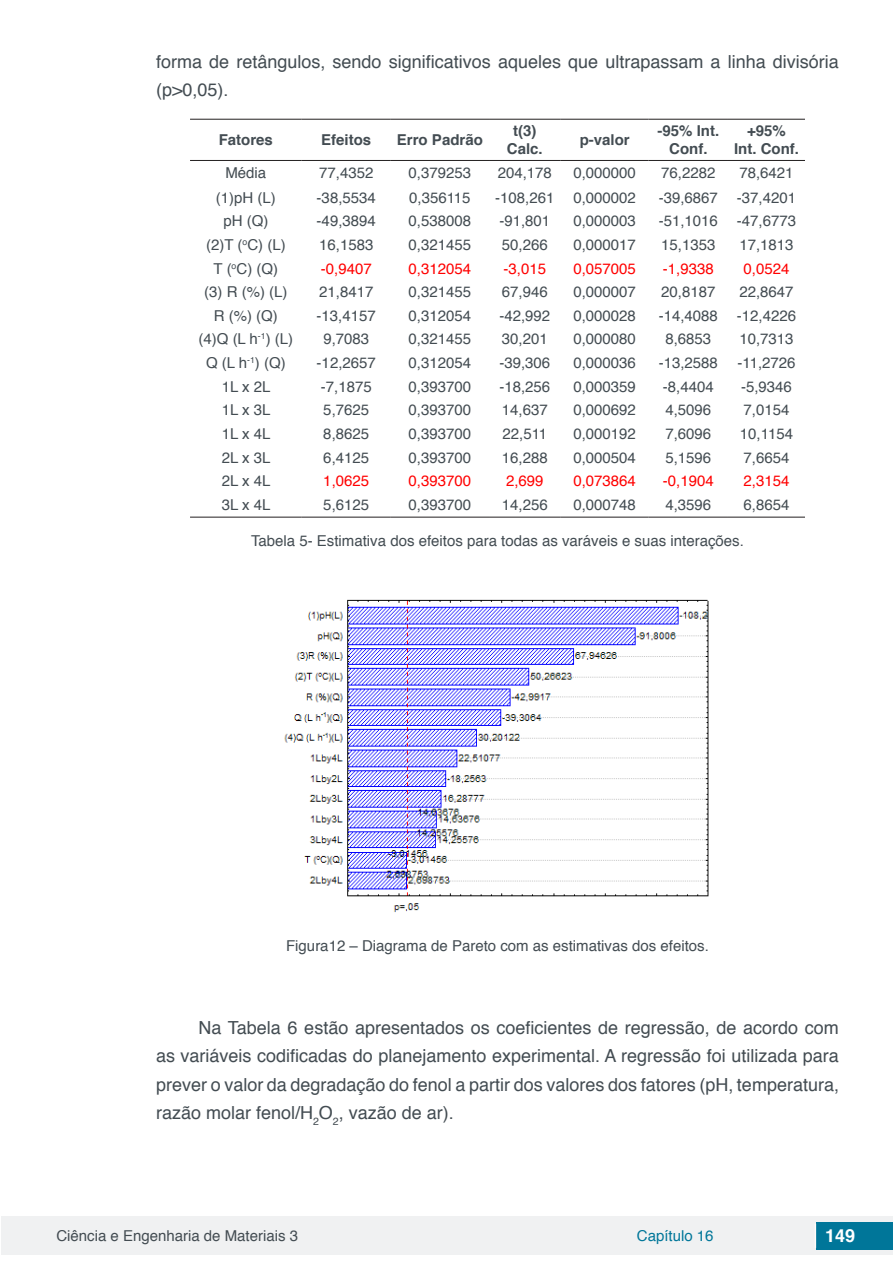
<style>
.page{position:relative;width:893px;height:1263px;background:#fff}
.page>*{position:absolute;margin:0;border:0;box-sizing:border-box;transform-origin:0 0}
.t1{font:18px/28.5px "Helvetica";color:#434c52}
.t2{font:700 18px "Helvetica";color:#fff}
.t3{font:15px "Helvetica";color:#434c52}
.t4{font:15px "Helvetica";color:#f00}
.t5{font:700 15px/18px "Helvetica";color:#434c52;text-align:center}
.t6{font:15px "Helvetica";color:#007699}
</style>
<div class="page">
<div style="left:1px;top:1216px;width:891px;height:38px;background:#f0f1f2"></div>
<div style="left:816px;top:1222px;width:77px;height:27px;background:#007699"></div>
<svg style="left:815px;top:1224px;width:1px;height:24px"></svg>
<hr style="left:190px;top:160px;width:112px;height:1px;background:#231f20">
<hr style="left:302px;top:160px;width:89px;height:1px;background:#231f20">
<hr style="left:391px;top:160px;width:98px;height:1px;background:#231f20">
<hr style="left:489px;top:160px;width:72px;height:1px;background:#231f20">
<hr style="left:561px;top:160px;width:88px;height:1px;background:#231f20">
<hr style="left:649px;top:160px;width:79px;height:1px;background:#231f20">
<hr style="left:728px;top:160px;width:77px;height:1px;background:#231f20">
<hr style="left:190px;top:119px;width:112px;height:1px;background:#231f20">
<hr style="left:302px;top:119px;width:89px;height:1px;background:#231f20">
<hr style="left:391px;top:119px;width:98px;height:1px;background:#231f20">
<hr style="left:489px;top:119px;width:72px;height:1px;background:#231f20">
<hr style="left:561px;top:119px;width:88px;height:1px;background:#231f20">
<hr style="left:649px;top:119px;width:79px;height:1px;background:#231f20">
<hr style="left:728px;top:119px;width:77px;height:1px;background:#231f20">
<hr style="left:190px;top:517px;width:112px;height:1px;background:#231f20">
<hr style="left:302px;top:517px;width:89px;height:1px;background:#231f20">
<hr style="left:391px;top:517px;width:98px;height:1px;background:#231f20">
<hr style="left:489px;top:517px;width:72px;height:1px;background:#231f20">
<hr style="left:561px;top:517px;width:88px;height:1px;background:#231f20">
<hr style="left:649px;top:517px;width:79px;height:1px;background:#231f20">
<hr style="left:728px;top:517px;width:77px;height:1px;background:#231f20">
<img style="left:284px;top:599px;width:425px;height:314px">
<p class="t1" style="left:156px;top:47px;width:684px">forma de retângulos, sendo significativos aqueles que ultrapassam a linha divisória (p&gt;0,05).</p>
<p class="t5" style="left:219px;top:131px;width:56px">Fatores</p>
<p class="t5" style="left:321px;top:131px;width:52px">Efeitos</p>
<p class="t5" style="left:397px;top:131px;width:87px">Erro Padrão</p>
<p class="t5" style="left:507px;top:122px;width:37px">t(3)<br>Calc.</p>
<p class="t5" style="left:580px;top:131px;width:52px">p-valor</p>
<p class="t5" style="left:657px;top:122px;width:63px">-95% Int.<br>Conf.</p>
<p class="t5" style="left:734px;top:122px;width:66px">+95%<br>Int. Conf.</p>
<p class="t3" style="left:225px;top:162px;width:42px">Média</p>
<p class="t3" style="left:319px;top:162px;width:56px">77,4352</p>
<p class="t3" style="left:409px;top:162px;width:64px">0,379253</p>
<p class="t3" style="left:498px;top:162px;width:56px">204,178</p>
<p class="t3" style="left:573px;top:162px;width:64px">0,000000</p>
<p class="t3" style="left:661px;top:162px;width:56px">76,2282</p>
<p class="t3" style="left:739px;top:162px;width:56px">78,6421</p>
<p class="t3" style="left:216px;top:186px;width:61px">(1)pH (L)</p>
<p class="t3" style="left:317px;top:186px;width:61px">-38,5534</p>
<p class="t3" style="left:409px;top:186px;width:63px">0,356115</p>
<p class="t3" style="left:495px;top:186px;width:61px">-108,261</p>
<p class="t3" style="left:573px;top:186px;width:64px">0,000002</p>
<p class="t3" style="left:659px;top:186px;width:61px">-39,6867</p>
<p class="t3" style="left:737px;top:186px;width:61px">-37,4201</p>
<p class="t3" style="left:223px;top:209px;width:46px">pH (Q)</p>
<p class="t3" style="left:317px;top:209px;width:61px">-49,3894</p>
<p class="t3" style="left:409px;top:209px;width:64px">0,538008</p>
<p class="t3" style="left:499px;top:209px;width:52px">-91,801</p>
<p class="t3" style="left:573px;top:209px;width:64px">0,000003</p>
<p class="t3" style="left:659px;top:209px;width:61px">-51,1016</p>
<p class="t3" style="left:737px;top:209px;width:61px">-47,6773</p>
<p class="t3" style="left:206px;top:233px;width:81px">(2)T (<sup>o</sup>C) (L)</p>
<p class="t3" style="left:319px;top:233px;width:56px">16,1583</p>
<p class="t3" style="left:409px;top:233px;width:64px">0,321455</p>
<p class="t3" style="left:502px;top:233px;width:47px">50,266</p>
<p class="t3" style="left:573px;top:233px;width:64px">0,000017</p>
<p class="t3" style="left:661px;top:233px;width:56px">15,1353</p>
<p class="t3" style="left:739px;top:233px;width:56px">17,1813</p>
<p class="t3" style="left:214px;top:257px;width:66px">T (<sup>o</sup>C) (Q)</p>
<p class="t4" style="left:321px;top:257px;width:52px">-0,9407</p>
<p class="t4" style="left:409px;top:257px;width:64px">0,312054</p>
<p class="t4" style="left:504px;top:257px;width:44px">-3,015</p>
<p class="t4" style="left:573px;top:257px;width:64px">0,057005</p>
<p class="t4" style="left:663px;top:257px;width:52px">-1,9338</p>
<p class="t4" style="left:743px;top:257px;width:47px">0,0524</p>
<p class="t3" style="left:204px;top:280px;width:85px">(3) R (%) (L)</p>
<p class="t3" style="left:319px;top:280px;width:56px">21,8417</p>
<p class="t3" style="left:409px;top:280px;width:64px">0,321455</p>
<p class="t3" style="left:502px;top:280px;width:47px">67,946</p>
<p class="t3" style="left:573px;top:280px;width:64px">0,000007</p>
<p class="t3" style="left:661px;top:280px;width:56px">20,8187</p>
<p class="t3" style="left:739px;top:280px;width:56px">22,8647</p>
<p class="t3" style="left:214px;top:304px;width:66px">R (%) (Q)</p>
<p class="t3" style="left:317px;top:304px;width:61px">-13,4157</p>
<p class="t3" style="left:409px;top:304px;width:64px">0,312054</p>
<p class="t3" style="left:499px;top:304px;width:52px">-42,992</p>
<p class="t3" style="left:573px;top:304px;width:64px">0,000028</p>
<p class="t3" style="left:659px;top:304px;width:61px">-14,4088</p>
<p class="t3" style="left:737px;top:304px;width:61px">-12,4226</p>
<p class="t3" style="left:198px;top:328px;width:96px">(4)Q (L h<sup>-1</sup>) (L)</p>
<p class="t3" style="left:323px;top:328px;width:47px">9,7083</p>
<p class="t3" style="left:409px;top:328px;width:64px">0,321455</p>
<p class="t3" style="left:502px;top:328px;width:47px">30,201</p>
<p class="t3" style="left:573px;top:328px;width:64px">0,000080</p>
<p class="t3" style="left:665px;top:328px;width:47px">8,6853</p>
<p class="t3" style="left:739px;top:328px;width:56px">10,7313</p>
<p class="t3" style="left:206px;top:351px;width:81px">Q (L h<sup>-1</sup>) (Q)</p>
<p class="t3" style="left:317px;top:351px;width:61px">-12,2657</p>
<p class="t3" style="left:409px;top:351px;width:64px">0,312054</p>
<p class="t3" style="left:499px;top:351px;width:52px">-39,306</p>
<p class="t3" style="left:573px;top:351px;width:64px">0,000036</p>
<p class="t3" style="left:659px;top:351px;width:61px">-13,2588</p>
<p class="t3" style="left:737px;top:351px;width:60px">-11,2726</p>
<p class="t3" style="left:222px;top:375px;width:50px">1L x 2L</p>
<p class="t3" style="left:321px;top:375px;width:52px">-7,1875</p>
<p class="t3" style="left:409px;top:375px;width:64px">0,393700</p>
<p class="t3" style="left:499px;top:375px;width:52px">-18,256</p>
<p class="t3" style="left:573px;top:375px;width:64px">0,000359</p>
<p class="t3" style="left:663px;top:375px;width:52px">-8,4404</p>
<p class="t3" style="left:741px;top:375px;width:52px">-5,9346</p>
<p class="t3" style="left:222px;top:398px;width:50px">1L x 3L</p>
<p class="t3" style="left:323px;top:398px;width:47px">5,7625</p>
<p class="t3" style="left:409px;top:398px;width:64px">0,393700</p>
<p class="t3" style="left:502px;top:398px;width:47px">14,637</p>
<p class="t3" style="left:573px;top:398px;width:64px">0,000692</p>
<p class="t3" style="left:665px;top:398px;width:47px">4,5096</p>
<p class="t3" style="left:743px;top:398px;width:47px">7,0154</p>
<p class="t3" style="left:222px;top:422px;width:50px">1L x 4L</p>
<p class="t3" style="left:323px;top:422px;width:47px">8,8625</p>
<p class="t3" style="left:409px;top:422px;width:64px">0,393700</p>
<p class="t3" style="left:502px;top:422px;width:46px">22,511</p>
<p class="t3" style="left:573px;top:422px;width:64px">0,000192</p>
<p class="t3" style="left:665px;top:422px;width:47px">7,6096</p>
<p class="t3" style="left:740px;top:422px;width:55px">10,1154</p>
<p class="t3" style="left:222px;top:446px;width:50px">2L x 3L</p>
<p class="t3" style="left:323px;top:446px;width:47px">6,4125</p>
<p class="t3" style="left:409px;top:446px;width:64px">0,393700</p>
<p class="t3" style="left:502px;top:446px;width:47px">16,288</p>
<p class="t3" style="left:573px;top:446px;width:64px">0,000504</p>
<p class="t3" style="left:665px;top:446px;width:47px">5,1596</p>
<p class="t3" style="left:743px;top:446px;width:47px">7,6654</p>
<p class="t3" style="left:222px;top:469px;width:50px">2L x 4L</p>
<p class="t4" style="left:323px;top:469px;width:47px">1,0625</p>
<p class="t4" style="left:409px;top:469px;width:64px">0,393700</p>
<p class="t4" style="left:506px;top:469px;width:39px">2,699</p>
<p class="t4" style="left:573px;top:469px;width:64px">0,073864</p>
<p class="t4" style="left:663px;top:469px;width:52px">-0,1904</p>
<p class="t4" style="left:743px;top:469px;width:47px">2,3154</p>
<p class="t3" style="left:222px;top:493px;width:50px">3L x 4L</p>
<p class="t3" style="left:323px;top:493px;width:47px">5,6125</p>
<p class="t3" style="left:409px;top:493px;width:64px">0,393700</p>
<p class="t3" style="left:502px;top:493px;width:47px">14,256</p>
<p class="t3" style="left:573px;top:493px;width:64px">0,000748</p>
<p class="t3" style="left:665px;top:493px;width:47px">4,3596</p>
<p class="t3" style="left:743px;top:493px;width:47px">6,8654</p>
<p class="t3" style="left:251px;top:529px;width:494px">Tabela 5- Estimativa dos efeitos para todas as varáveis e suas interações.</p>
<p class="t3" style="left:286px;top:934px;width:424px">Figura12 – Diagrama de Pareto com as estimativas dos efeitos.</p>
<p class="t1" style="left:156px;top:1013px;width:684px;text-align:justify;text-indent:43px">Na Tabela 6 estão apresentados os coeficientes de regressão, de acordo com as variáveis codificadas do planejamento experimental. A regressão foi utilizada para prever o valor da degradação do fenol a partir dos valores dos fatores (pH, temperatura, razão molar fenol/H<sub>2</sub>O<sub>2</sub>, vazão de ar).</p>
<p class="t3" style="left:56px;top:1224px;width:243px">Ciência e Engenharia de Materiais 3</p>
<p class="t6" style="left:637px;top:1224px;width:78px">Capítulo 16</p>
<p class="t2" style="left:825px;top:1221px;width:32px">149</p>
</div>
